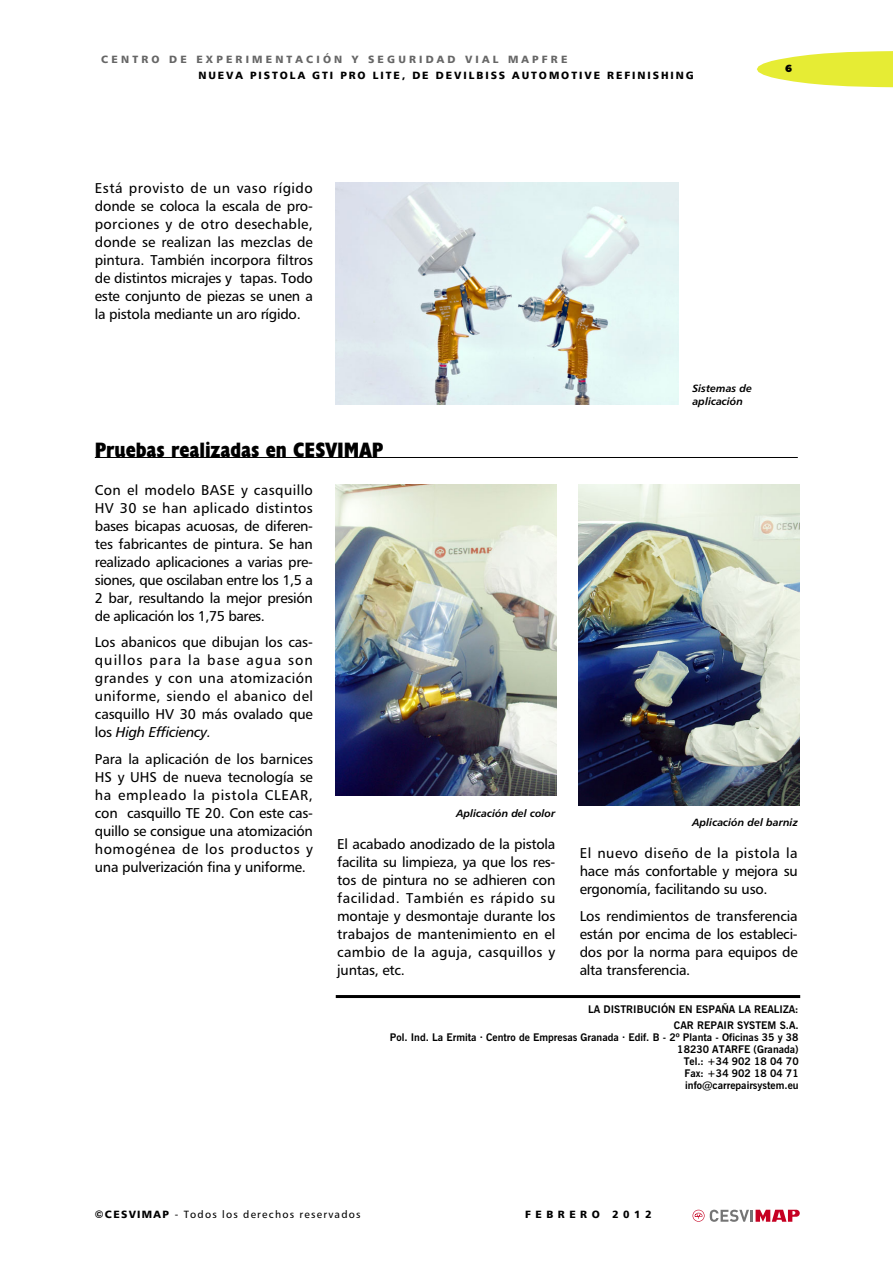
<style>
.page{position:relative;width:893px;height:1263px;background:#fff}
.page>*{position:absolute;margin:0;border:0;box-sizing:border-box;transform-origin:0 0}
.t1{font:700 condensed 21px "Humanist 521 BT Xtra";color:#000}
.t2{font:14.25px/18px "Humanist 777 BT Roman B";letter-spacing:-.015em;color:#000;text-align:justify}
.t3{font:14.25px "Humanist 777 BT Italic B";letter-spacing:-.015em;color:#000}
.t4{font:700 10.5px/12px "News Gothic BT";color:#000;text-align:right}
.t5{font:10.5px/12.6px "Humanist 777 BT Bold Italic B";color:#000}
.t6{font:10.5px "Humanist 777 BT Black B";letter-spacing:.185em;color:#000}
.t7{font:10.5px "Humanist 777 BT Black B";letter-spacing:.3em;color:#666}
.t8{font:10.5px "Humanist 777 BT Roman B";letter-spacing:.115em;color:#000}
.t9{font:10.5px "Humanist 777 BT Black B";letter-spacing:.43em;color:#000}
.t10{font:10.5px "Humanist 531 BT Ultra Black A";color:#000}
.s1{font-family:"Humanist 777 BT Roman B"}
.s2{font-family:"Humanist 777 BT Black B"}
</style>
<div class="page">
<svg style="left:692px;top:1210px;width:12px;height:12px"></svg>
<svg style="left:710px;top:1210px;width:90px;height:12px"></svg>
<svg style="left:757px;top:51px;width:135px;height:36px"></svg>
<hr style="left:336px;top:995px;width:464px;height:3px;background:#000">
<hr style="left:95px;top:457px;width:703px;height:1px;background:#000">
<img style="left:336px;top:485px;width:221px;height:310px">
<img style="left:578px;top:485px;width:221px;height:320px">
<img style="left:336px;top:183px;width:342px;height:221px">
<p class="t7" style="left:101px;top:55px;width:468px">CENTRO DE EXPERIMENTACIÓN Y SEGURIDAD VIAL MAPFRE</p>
<p class="t6" style="left:198px;top:71px;width:497px">NUEVA PISTOLA GTI PRO LITE, DE DEVILBISS AUTOMOTIVE REFINISHING</p>
<p class="t10" style="left:785px;top:65px;width:9px">6</p>
<p class="t2" style="left:95px;top:180px;width:220px">Está provisto de un vaso rígido donde se coloca la escala de pro&shy;porciones y de otro desechable, donde se realizan las mezclas de pintura. También incorpora filtros de distintos micrajes y tapas. Todo este conjunto de piezas se unen a la pistola mediante un aro rígido.</p>
<h1 class="t1" style="left:95px;top:443px;width:290px">Pruebas realizadas en CESVIMAP</h1>
<p class="t5" style="left:692px;top:383px;width:61px">Sistemas de aplicación</p>
<p class="t2" style="left:95px;top:482px;width:220px">Con el modelo BASE y casquillo HV 30 se han aplicado distintos bases bicapas acuosas, de diferen&shy;tes fabricantes de pintura. Se han realizado aplicaciones a varias pre&shy;siones, que oscilaban entre los 1,5 a 2 bar, resultando la mejor presión de aplicación los 1,75 bares.</p>
<p class="t2" style="left:95px;top:635px;width:220px">Los abanicos que dibujan los cas&shy;quillos para la base agua son grandes y con una atomización uniforme, siendo el abanico del casquillo HV 30 más ovalado que</p>
<p class="t3" style="left:95px;top:724px;width:118px"><span class="s1">los</span> High Efficiency.</p>
<p class="t2" style="left:95px;top:751px;width:220px">Para la aplicación de los barnices HS y UHS de nueva tecnología se ha empleado la pistola CLEAR, con casquillo TE 20. Con este cas&shy;quillo se consigue una atomización homogénea de los productos y una pulverización fina y uniforme.</p>
<p class="t5" style="left:456px;top:807px;width:101px">Aplicación del color</p>
<p class="t2" style="left:337px;top:836px;width:220px">El acabado anodizado de la pistola facilita su limpieza, ya que los res&shy;tos de pintura no se adhieren con facilidad. También es rápido su montaje y desmontaje durante los trabajos de mantenimiento en el cambio de la aguja, casquillos y juntas, etc.</p>
<p class="t5" style="left:692px;top:817px;width:107px">Aplicación del barniz</p>
<p class="t2" style="left:580px;top:845px;width:220px">El nuevo diseño de la pistola la hace más confortable y mejora su ergonomía, facilitando su uso.</p>
<p class="t2" style="left:580px;top:908px;width:220px">Los rendimientos de transferencia están por encima de los estableci&shy;dos por la norma para equipos de alta transferencia.</p>
<p class="t4" style="left:588px;top:1002px;width:212px;line-height:16.2px">LA DISTRIBUCIÓN EN ESPAÑA LA REALIZA:<br>CAR REPAIR SYSTEM S.A.</p>
<p class="t4" style="left:390px;top:1032px;width:410px">Pol. Ind. La Ermita · Centro de Empresas Granada · Edif. B - 2º Planta - Oficinas 35 y 38<br>18230 ATARFE (Granada)<br>Tel.: +34 902 18 04 70<br>Fax: +34 902 18 04 71<br>info@carrepairsystem.eu</p>
<p class="t8" style="left:95px;top:1211px;width:267px"><span class="s2">©CESVIMAP</span> - Todos los derechos reservados</p>
<p class="t9" style="left:525px;top:1211px;width:128px">FEBRERO 2012</p>
</div>
